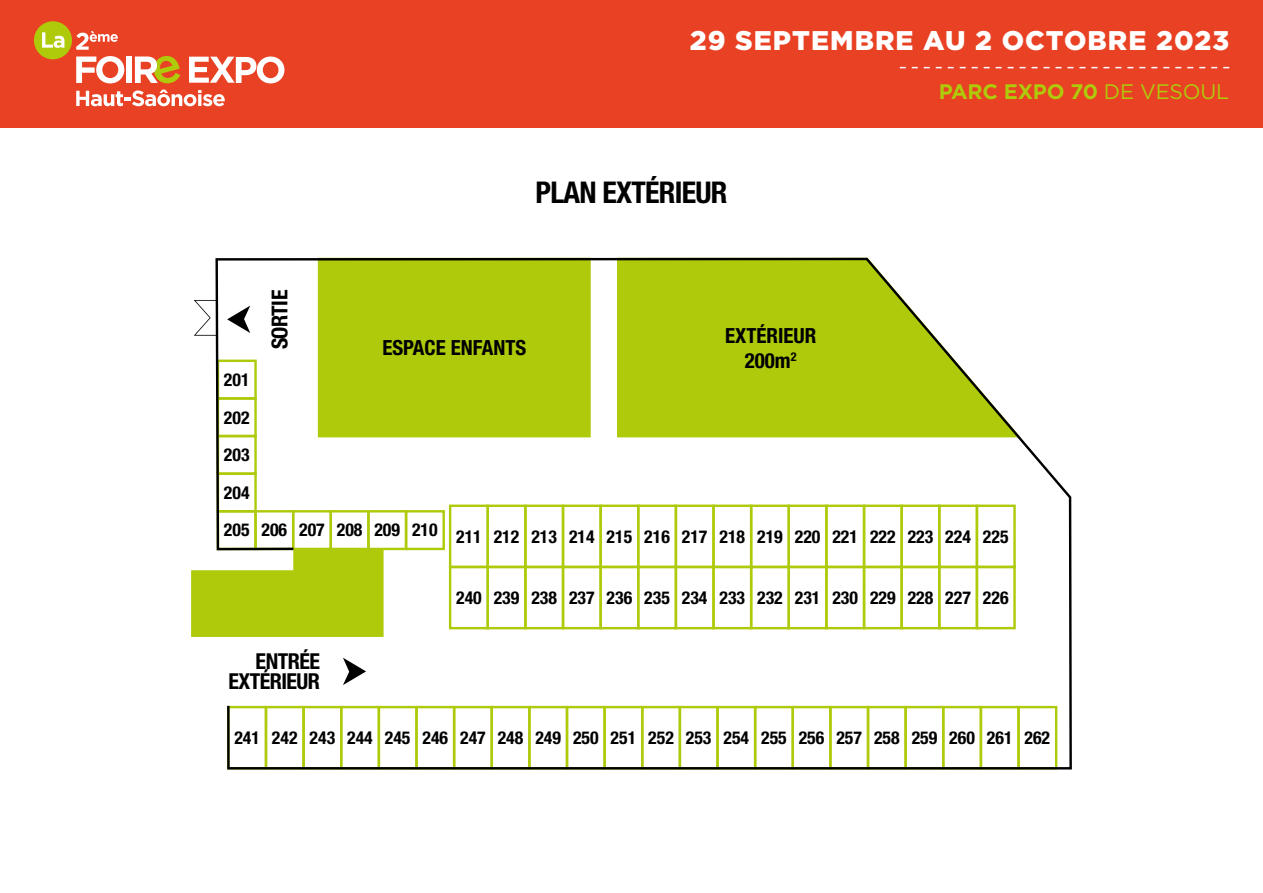
<style>
.page{position:relative;width:1263px;height:893px;background:#fff}
.page>*{position:absolute;margin:0;border:0;box-sizing:border-box;transform-origin:0 0}
.t1{font:700 condensed 30px "Helvetica Neue LT Pro";letter-spacing:-.025em;color:#000}
.t2{font:900 27px "Gotham";letter-spacing:.04em;color:#fff}
.t3{font:700 condensed 22.05px/20.2px "Helvetica Neue LT Pro";letter-spacing:-.025em;color:#000;text-align:right}
.t4{font:700 21px "Gotham";letter-spacing:-.01em;color:#afca0b}
.t5{font:700 condensed 20.85px/25px "Helvetica Neue LT Pro";color:#000;text-align:center}
.t6{font:700 condensed 17.85px/37.7px "Helvetica Neue LT Pro";color:#000}
.s1{font-weight:400}
</style>
<div class="page">
<div style="left:0;top:0;width:1263px;height:128px;background:#e84124"></div>
<svg style="left:900px;top:67px;width:329px;height:1px"></svg>
<svg style="left:76px;top:56px;width:48px;height:27px"></svg>
<div style="left:126px;top:57px;width:5px;height:26px;background:#fff"></div>
<svg style="left:135px;top:56px;width:45px;height:27px"></svg>
<svg style="left:189px;top:57px;width:95px;height:26px"></svg>
<svg style="left:76px;top:90px;width:149px;height:16px"></svg>
<div style="left:34px;top:21px;width:38px;height:38px;background:#afca0b;border-radius:50%"></div>
<svg style="left:42px;top:32px;width:22px;height:16px"></svg>
<svg style="left:76px;top:31px;width:42px;height:19px"></svg>
<svg style="left:191px;top:570px;width:23px;height:67px"></svg>
<svg style="left:194px;top:300px;width:20px;height:36px"></svg>
<svg style="left:214px;top:257px;width:858px;height:513px"></svg>
<h2 class="t2" style="left:690px;top:22px;width:541px">29 SEPTEMBRE AU 2 OCTOBRE 2023</h2>
<p class="t4" style="left:939px;top:77px;width:292px">PARC EXPO 70 <span class="s1">DE VESOUL</span></p>
<h1 class="t1" style="left:535px;top:175px;width:193px">PLAN EXTÉRIEUR</h1>
<p class="t3" style="left:269px;top:349px;width:61px;rotate:-90deg">SORTIE</p>
<p class="t6" style="left:224px;top:361px;width:215px">201<br>202<br>203<br>204<br>205 206 207 208 209 210</p>
<p class="t5" style="left:382px;top:335px;width:145px">ESPACE ENFANTS</p>
<p class="t6" style="left:456px;top:517px;width:27px">211</p>
<p class="t6" style="left:494px;top:517px;width:27px">212</p>
<p class="t6" style="left:531px;top:517px;width:27px">213</p>
<p class="t6" style="left:569px;top:517px;width:27px">214</p>
<p class="t6" style="left:607px;top:517px;width:27px">215</p>
<p class="t5" style="left:725px;top:322px;width:93px">EXTÉRIEUR<br>200m<sup>2</sup></p>
<p class="t6" style="left:644px;top:517px;width:27px">216</p>
<p class="t6" style="left:682px;top:517px;width:27px">217</p>
<p class="t6" style="left:719px;top:517px;width:27px">218</p>
<p class="t6" style="left:757px;top:517px;width:27px">219</p>
<p class="t6" style="left:795px;top:517px;width:27px">220</p>
<p class="t6" style="left:832px;top:517px;width:27px">221</p>
<p class="t6" style="left:870px;top:517px;width:27px">222</p>
<p class="t6" style="left:908px;top:517px;width:27px">223</p>
<p class="t6" style="left:945px;top:517px;width:27px">224</p>
<p class="t6" style="left:983px;top:517px;width:27px">225</p>
<p class="t3" style="left:228px;top:651px;width:93px">ENTRÉE<br>EXTÉRIEUR</p>
<p class="t6" style="left:456px;top:578px;width:27px">240</p>
<p class="t6" style="left:494px;top:578px;width:27px">239</p>
<p class="t6" style="left:531px;top:578px;width:27px">238</p>
<p class="t6" style="left:569px;top:578px;width:27px">237</p>
<p class="t6" style="left:607px;top:578px;width:27px">236</p>
<p class="t6" style="left:644px;top:578px;width:27px">235</p>
<p class="t6" style="left:682px;top:578px;width:27px">234</p>
<p class="t6" style="left:719px;top:578px;width:27px">233</p>
<p class="t6" style="left:757px;top:578px;width:27px">232</p>
<p class="t6" style="left:795px;top:578px;width:27px">231</p>
<p class="t6" style="left:832px;top:578px;width:27px">230</p>
<p class="t6" style="left:870px;top:578px;width:27px">229</p>
<p class="t6" style="left:908px;top:578px;width:27px">228</p>
<p class="t6" style="left:945px;top:578px;width:65px">227 226</p>
<p class="t6" style="left:234px;top:719px;width:817px">241 242 243 244 245 246 247 248 249 250 251 252 253 254 255 256 257 258 259 260 261 262</p>
</div>
